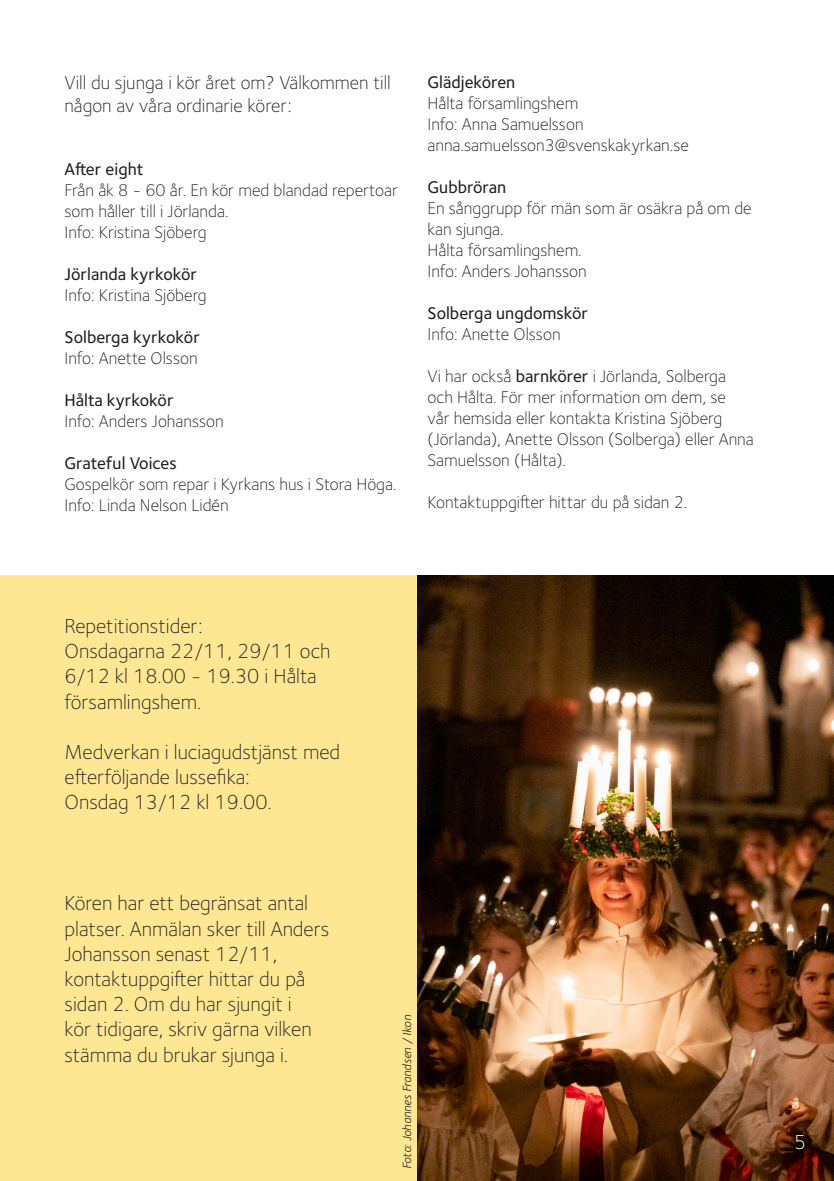
<style>
.page{position:relative;width:834px;height:1181px;background:#fff}
.page>*{position:absolute;margin:0;border:0;box-sizing:border-box;transform-origin:0 0}
.t1{font:300 21px/25.2px "Foundry Sterling OT3";color:#231f20}
.t2{font:300 21px "Foundry Sterling OT3";color:#fff}
.t3{font:300 19.25px/23.1px "Foundry Sterling OT3";color:#231f20}
.t4{font:300 17.5px/21px "Foundry Sterling OT3";color:#231f20}
.t5{font:500 17.5px "Foundry Sterling OT3";color:#231f20}
.Fotograf{font:italic 12.25px "Foundry Sterling OT3";letter-spacing:-.005em;color:#231f20}
.s1{font-weight:500}
</style>
<div class="page">
<div style="left:0;top:575px;width:417px;height:606px;background:#fee793"></div>
<img style="left:417px;top:575px;width:416px;height:606px">
<p class="t3" style="left:64px;top:70px;width:328px">Vill du sjunga i kör året om? Välkommen till någon av våra ordinarie körer:</p>
<p class="t5" style="left:64px;top:156px;width:80px">After eight</p>
<p class="t4" style="left:64px;top:179px;width:335px">Från åk 8 - 60 år. En kör med blandad repertoar som håller till i Jörlanda.</p>
<p class="t4" style="left:64px;top:221px;width:144px">Info: Kristina Sjöberg</p>
<p class="t5" style="left:64px;top:261px;width:134px">Jörlanda kyrkokör</p>
<p class="t4" style="left:64px;top:284px;width:144px">Info: Kristina Sjöberg</p>
<p class="t5" style="left:64px;top:324px;width:137px">Solberga kyrkokör</p>
<p class="t4" style="left:64px;top:347px;width:135px">Info: Anette Olsson</p>
<p class="t5" style="left:64px;top:387px;width:111px">Hålta kyrkokör</p>
<p class="t4" style="left:64px;top:410px;width:161px">Info: Anders Johansson</p>
<p class="t5" style="left:64px;top:450px;width:114px">Grateful Voices</p>
<p class="t4" style="left:64px;top:473px;width:333px">Gospelkör som repar i Kyrkans hus i Stora Höga.</p>
<p class="t4" style="left:64px;top:494px;width:165px">Info: Linda Nelson Lidén</p>
<p class="t5" style="left:427px;top:69px;width:89px">Glädjekören</p>
<p class="t4" style="left:427px;top:91px;width:152px">Hålta församlingshem</p>
<p class="t4" style="left:427px;top:112px;width:263px">Info: Anna Samuelsson anna.samuelsson3@svenskakyrkan.se</p>
<p class="t5" style="left:427px;top:174px;width:80px">Gubbröran</p>
<p class="t4" style="left:427px;top:196px;width:326px">En sånggrupp för män som är osäkra på om de kan sjunga.</p>
<p class="t4" style="left:427px;top:238px;width:156px">Hålta församlingshem.</p>
<p class="t4" style="left:427px;top:259px;width:161px">Info: Anders Johansson</p>
<p class="t5" style="left:427px;top:300px;width:162px">Solberga ungdomskör</p>
<p class="t4" style="left:427px;top:322px;width:135px">Info: Anette Olsson</p>
<p class="t4" style="left:427px;top:364px;width:328px">Vi har också <span class="s1">barnkörer</span> i Jörlanda, Solberga och Hålta. För mer information om dem, se<br>vår hemsida eller kontakta Kristina Sjöberg (Jörlanda), Anette Olsson (Solberga) eller Anna Samuelsson (Hålta).</p>
<p class="t4" style="left:427px;top:490px;width:261px">Kontaktuppgifter hittar du på sidan 2.</p>
<p class="t1" style="left:64px;top:612px;width:140px">Repetitionstider:</p>
<p class="t1" style="left:64px;top:637px;width:267px">Onsdagarna 22/11, 29/11 och<br>6/12 kl 18.00 - 19.30 i Hålta församlingshem.</p>
<p class="t1" style="left:64px;top:738px;width:277px">Medverkan i luciagudstjänst med efterföljande lussefika:</p>
<p class="t1" style="left:64px;top:788px;width:209px">Onsdag 13/12 kl 19.00.</p>
<p class="t1" style="left:64px;top:889px;width:266px">Kören har ett begränsat antal platser. Anmälan sker till Anders<br>Johansson senast 12/11, kontaktuppgifter hittar du på sidan 2. Om du har sjungit i<br>kör tidigare, skriv gärna vilken stämma du brukar sjunga i.</p>
<p class="Fotograf" style="left:398px;top:1169px;width:156px;rotate:-90deg">Foto: Johannes Frandsen / Ikon</p>
<p class="t2" style="left:794px;top:1127px;width:14px">5</p>
</div>
